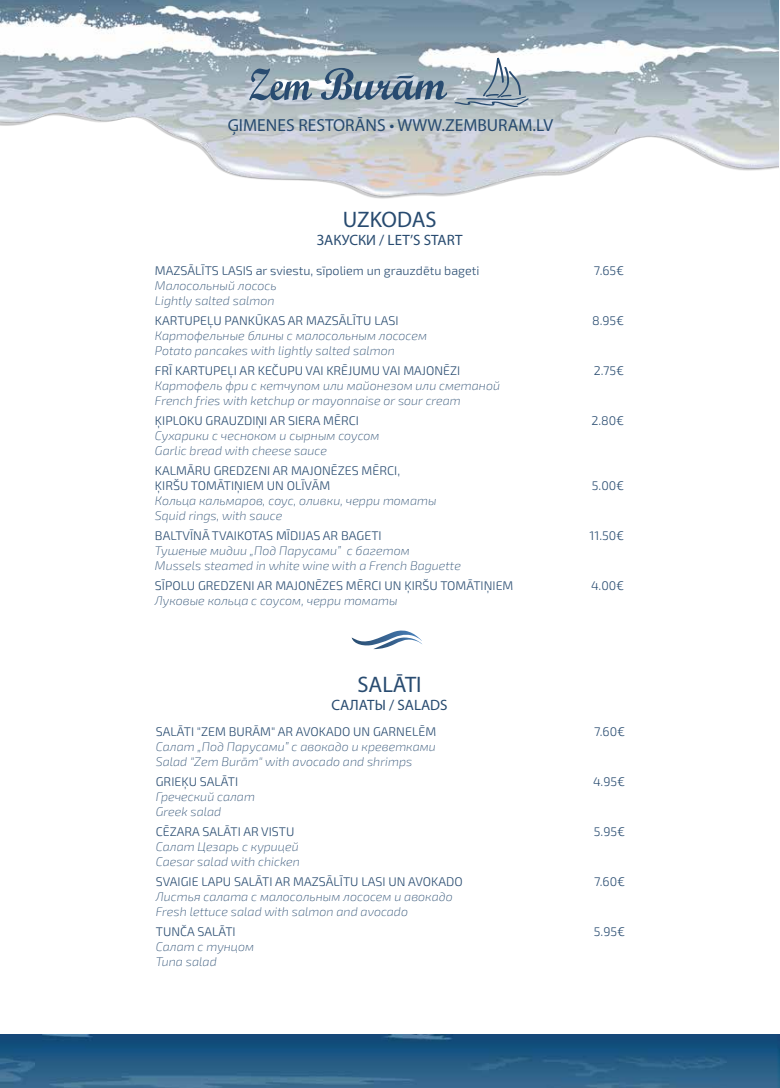
<style>
.page{position:relative;width:780px;height:1088px;background:#fff}
.page>*{position:absolute;margin:0;border:0;box-sizing:border-box;transform-origin:0 0}
.t1{font:22.5px "Myriad Pro";color:#284b70}
.t2{font:17.5px "Myriad Pro";color:#284b70}
.t3{font:15px "Myriad Pro";color:#284b70}
.t4{font:italic 200 12.5px/15px "Exo 2";color:#284b70}
.t5{font:300 12.5px/15px "Exo 2";color:#284b70}
</style>
<div class="page">
<img style="left:1px;top:0;width:777px;height:199px">
<svg style="left:249px;top:69px;width:63px;height:31px"></svg>
<svg style="left:321px;top:54px;width:211px;height:56px"></svg>
<img style="left:0;top:1034px;width:779px;height:54px">
<svg style="left:351px;top:630px;width:71px;height:19px"></svg>
<h2 class="t2" style="left:228px;top:114px;width:327px">ĢIMENES RESTORĀNS • WWW.ZEMBURAM.LV</h2>
<h1 class="t1" style="left:342px;top:205px;width:95px">UZKODAS</h1>
<p class="t3" style="left:317px;top:230px;width:147px">ЗАКУСКИ / LET’S START</p>
<p class="t5" style="left:155px;top:263px;width:326px">MAZSĀLĪTS LASIS ar sviestu, sīpoliem un grauzdētu bageti</p>
<p class="t5" style="left:594px;top:263px;width:32px">7.65€</p>
<p class="t4" style="left:155px;top:278px;width:123px">Малосольный лосось<br>Lightly salted salmon</p>
<p class="t5" style="left:155px;top:313px;width:245px">KARTUPEĻU PANKŪKAS AR MAZSĀLĪTU LASI</p>
<p class="t5" style="left:592px;top:313px;width:34px">8.95€</p>
<p class="t4" style="left:155px;top:328px;width:274px">Картофельные блины с малосольным лососем<br>Potato pancakes with lightly salted salmon</p>
<p class="t5" style="left:155px;top:363px;width:307px">FRĪ KARTUPEĻI AR KEČUPU VAI KRĒJUMU VAI MAJONĒZI</p>
<p class="t5" style="left:594px;top:363px;width:32px">2.75€</p>
<p class="t4" style="left:155px;top:378px;width:346px">Картофель фри с кетчупом или майонезом или сметаной<br>French fries with ketchup or mayonnaise or sour cream</p>
<p class="t5" style="left:155px;top:413px;width:205px">ĶIPLOKU GRAUZDIŅI AR SIERA MĒRCI</p>
<p class="t5" style="left:591px;top:413px;width:34px">2.80€</p>
<p class="t4" style="left:155px;top:428px;width:226px">Сухарики с чесноком и сырным соусом<br>Garlic bread with cheese sauce</p>
<p class="t5" style="left:155px;top:463px;width:247px">KALMĀRU GREDZENI AR MAJONĒZES MĒRCI,<br>ĶIRŠU TOMĀTIŅIEM UN OLĪVĀM</p>
<p class="t5" style="left:592px;top:478px;width:34px">5.00€</p>
<p class="t4" style="left:155px;top:493px;width:283px">Кольца кальмаров, соус, оливки, черри томаты<br>Squid rings, with sauce</p>
<p class="t5" style="left:155px;top:528px;width:228px">BALTVĪNĀ TVAIKOTAS MĪDIJAS AR BAGETI</p>
<p class="t5" style="left:589px;top:528px;width:36px">11.50€</p>
<p class="t4" style="left:155px;top:543px;width:307px">Тушеные мидии „Под Парусами” с багетом<br>Mussels steamed in white wine with a French Baguette</p>
<p class="t5" style="left:155px;top:578px;width:360px">SĪPOLU GREDZENI AR MAJONĒZES MĒRCI UN ĶIRŠU TOMĀTIŅIEM</p>
<p class="t5" style="left:591px;top:578px;width:35px">4.00€</p>
<p class="t4" style="left:155px;top:593px;width:244px">Луковые кольца с соусом, черри томаты</p>
<h1 class="t1" style="left:357px;top:670px;width:66px">SALĀTI</h1>
<p class="t3" style="left:331px;top:695px;width:118px">САЛАТЫ / SALADS</p>
<p class="t5" style="left:156px;top:725px;width:282px">SALĀTI "ZEM BURĀM" AR AVOKADO UN GARNELĒM</p>
<p class="t5" style="left:594px;top:725px;width:33px">7.60€</p>
<p class="t4" style="left:156px;top:740px;width:281px">Салат „Под Парусами” с авокадо и креветками<br>Salad "Zem Burām" with avocado and shrimps</p>
<p class="t5" style="left:156px;top:775px;width:84px">GRIEĶU SALĀTI</p>
<p class="t5" style="left:593px;top:775px;width:34px">4.95€</p>
<p class="t4" style="left:156px;top:790px;width:101px">Греческий салат<br>Greek salad</p>
<p class="t5" style="left:156px;top:825px;width:140px">CĒZARA SALĀTI AR VISTU</p>
<p class="t5" style="left:594px;top:825px;width:33px">5.95€</p>
<p class="t4" style="left:156px;top:840px;width:146px">Салат Цезарь с курицей<br>Caesar salad with chicken</p>
<p class="t5" style="left:156px;top:875px;width:308px">SVAIGIE LAPU SALĀTI AR MAZSĀLĪTU LASI UN AVOKADO</p>
<p class="t5" style="left:594px;top:875px;width:33px">7.60€</p>
<p class="t4" style="left:156px;top:890px;width:298px">Листья салата с малосольным лососем и авокадо<br>Fresh lettuce salad with salmon and avocado</p>
<p class="t5" style="left:156px;top:925px;width:81px">TUNČA SALĀTI</p>
<p class="t5" style="left:594px;top:925px;width:33px">5.95€</p>
<p class="t4" style="left:156px;top:940px;width:100px">Cалат с тунцом<br>Tuna salad</p>
</div>
